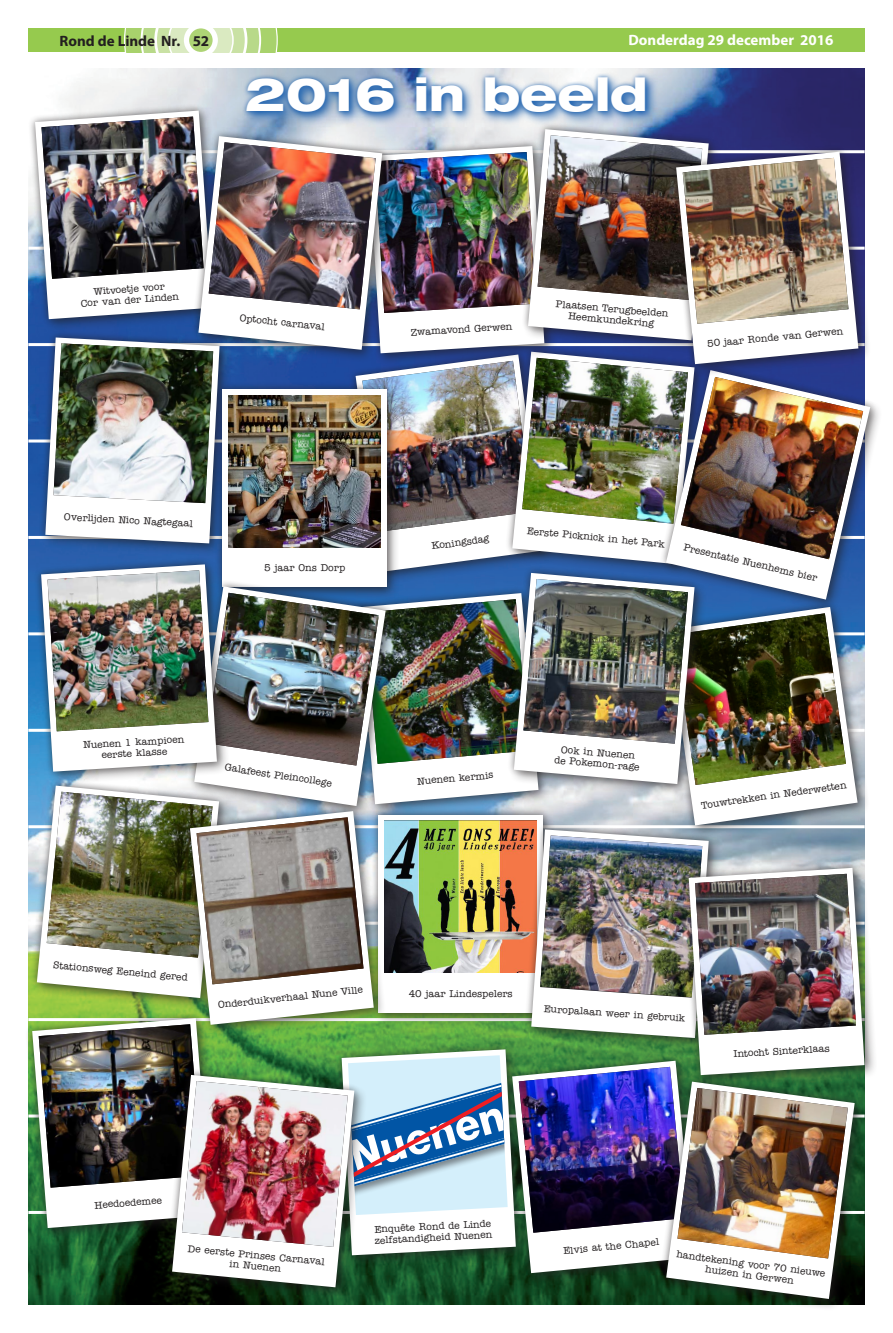
<style>
.page{position:relative;width:893px;height:1333px;background:#fff}
.page>*{position:absolute;margin:0;border:0;box-sizing:border-box;transform-origin:0 0}
.t1{font:800 expanded 46px "Helvetica Neue LT";color:#fff}
.t2{font:800 44px "Helvetica Neue LT";color:#fff;scale:.93 1}
.t3{font:700 15px "Myriad Pro";color:#fff}
.t4{font:700 15px "Myriad Pro";color:#231f20}
.t5{font:500 10px/11px "American Typewriter LT";color:#231f20;text-align:center}
</style>
<div class="page">
<div style="left:28px;top:28px;width:837px;height:24px;background:#96ca4e"></div>
<svg style="left:124px;top:28px;width:154px;height:24px;background:#c9e2a4"></svg>
<svg style="left:242px;top:72px;width:417px;height:30px"></svg>
<svg style="left:242px;top:73px;width:408px;height:29px;background:#769cc7"></svg>
<svg style="left:657px;top:1298px;width:206px;height:9px"></svg>
<img style="left:28px;top:102px;width:845px;height:1196px">
<img style="left:48px;top:570px;width:160px;height:161px">
<p class="t4" style="left:60px;top:31px;width:151px">Rond de Linde Nr. 52</p>
<p class="t3" style="left:628px;top:30px;width:206px">Donderdag 29 december 2016</p>
<p class="t1" style="left:245px;top:65px;width:404px">2016 in beeld</p>
<p class="t5" style="left:93px;top:286px;width:73px;rotate:-4deg">Witvoetje voor</p>
<p class="t5" style="left:80px;top:298px;width:100px;rotate:-4deg">Cor van der Linden</p>
<p class="t5" style="left:240px;top:312px;width:87px;rotate:6deg">Optocht carnaval</p>
<p class="t5" style="left:410px;top:327px;width:103px;rotate:-4deg">Zwamavond Gerwen</p>
<p class="t5" style="left:556px;top:298px;width:114px;rotate:5deg">Plaatsen Terugbeelden</p>
<p class="t5" style="left:569px;top:310px;width:88px;rotate:5deg">Heemkundekring</p>
<p class="t5" style="left:707px;top:339px;width:138px;rotate:-6deg">50 jaar Ronde van Gerwen</p>
<p class="t5" style="left:64px;top:511px;width:130px;rotate:3deg">Overlijden Nico Nagtegaal</p>
<p class="t5" style="left:264px;top:562px;width:82px">5 jaar Ons Dorp</p>
<p class="t5" style="left:431px;top:541px;width:59px;rotate:-8deg">Koningsdag</p>
<p class="t5" style="left:528px;top:524px;width:140px;rotate:6deg">Eerste Picknick in het Park</p>
<p class="t5" style="left:685px;top:542px;width:138px;rotate:13deg">Presentatie Nuenhems bier</p>
<p class="t5" style="left:83px;top:740px;width:103px;rotate:-4deg">Nuenen 1 kampioen</p>
<p class="t5" style="left:101px;top:750px;width:67px;rotate:-4deg">eerste klasse</p>
<p class="t5" style="left:225px;top:762px;width:110px;rotate:8deg">Galafeest Pleincollege</p>
<p class="t5" style="left:417px;top:776px;width:78px;rotate:-5deg">Nuenen kermis</p>
<p class="t5" style="left:561px;top:743px;width:76px;rotate:5deg">Ook in Nuenen</p>
<p class="t5" style="left:555px;top:754px;width:87px;rotate:5deg">de Pokemon-rage</p>
<p class="t5" style="left:701px;top:800px;width:148px;rotate:-8deg">Touwtrekken in Nederwetten</p>
<p class="t5" style="left:54px;top:958px;width:136px;rotate:6deg">Stationsweg Eeneind gered</p>
<p class="t5" style="left:217px;top:999px;width:147px;rotate:-6deg">Onderduikverhaal Nune Ville</p>
<p class="t5" style="left:409px;top:988px;width:106px">40 jaar Lindespelers</p>
<p class="t5" style="left:94px;top:1199px;width:69px;rotate:-5deg">Heedoedemee</p>
<p class="t2" style="left:344px;top:1132px;width:172px;rotate:-16deg">Nuenen</p>
<p class="t5" style="left:189px;top:1242px;width:139px;rotate:6deg">De eerste Prinses Carnaval</p>
<p class="t5" style="left:230px;top:1257px;width:53px;rotate:6deg">in Nuenen</p>
<p class="t5" style="left:374px;top:1223px;width:118px;rotate:-3deg">Enquête Rond de Linde</p>
<p class="t5" style="left:374px;top:1234px;width:119px;rotate:-3deg">zelfstandigheid Nuenen</p>
<p class="t5" style="left:544px;top:1002px;width:143px;rotate:4deg">Europalaan weer in gebruik</p>
<p class="t5" style="left:733px;top:1048px;width:98px;rotate:-4deg">Intocht Sinterklaas</p>
<p class="t5" style="left:563px;top:1245px;width:97px;rotate:-6deg">Elvis at the Chapel</p>
<p class="t5" style="left:677px;top:1248px;width:152px;rotate:8deg">handtekening voor 70 nieuwe huizen in Gerwen</p>
</div>
